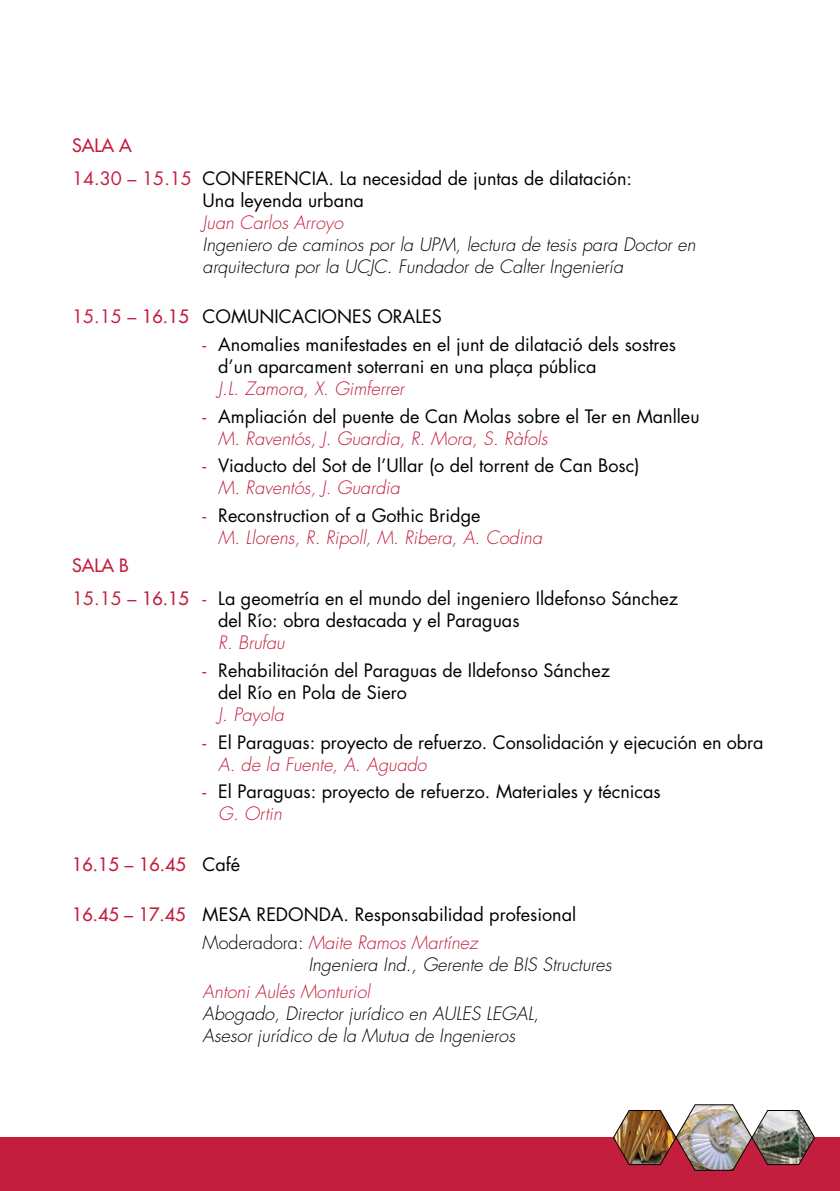
<style>
.page{position:relative;width:840px;height:1191px;background:#fff}
.page>*{position:absolute;margin:0;border:0;box-sizing:border-box;transform-origin:0 0}
.t1{font:18px/22px "Futura";color:#000}
.t2{font:italic 300 18px/22px "Futura";color:#000}
.t3{font:italic 300 18px/22px "Futura";color:#c31e3d}
.t4{font:18px "Futura";color:#c31e3d}
.s1{color:#c31e3d}
.s2{font-weight:300;font-style:italic;color:#c31e3d}
.s3{font-weight:400;font-style:normal}
.s4{font-weight:400;font-style:normal;color:#000}
.s5{font-style:inherit}
.s6{color:#000}
.s7{font-weight:300}
</style>
<div class="page">
<div style="left:0;top:1137px;width:839px;height:54px;background:#c31e3d"></div>
<img style="left:613px;top:1104px;width:201px;height:66px">
<p class="t1" style="left:72px;top:128px;width:561px;line-height:33.4px"><span class="s1">SALA A<br></span><span class="s1">14.30 – 15.15</span> CONFERENCIA. La necesidad de juntas de dilatación:</p>
<p class="t1" style="left:202px;top:189px;width:163px">Una leyenda urbana</p>
<p class="t3" style="left:202px;top:212px;width:142px">Juan Carlos Arroyo</p>
<p class="t2" style="left:202px;top:234px;width:494px">Ingeniero de caminos por la UPM, lectura de tesis para Doctor en arquitectura por la UCJC. Fundador de Calter Ingeniería</p>
<p class="t1" style="left:72px;top:305px;width:371px"><span class="s1">15.15 –</span> <span class="s1">16.15</span> COMUNICACIONES ORALES</p>
<p class="t1" style="left:218px;top:333px;width:459px;text-indent:-16px"><span class="s1">-</span> Anomalies manifestades en el junt de dilatació dels sostres d’un aparcament soterrani en una plaça pública</p>
<p class="t3" style="left:218px;top:378px;width:187px">J.L. Zamora, X. Gimferrer</p>
<p class="t1" style="left:218px;top:405px;width:482px;text-indent:-16px"><span class="s1">-</span> Ampliación del puente de Can Molas sobre el Ter en Manlleu<br><span class="s2">M. Raventós, J. Guardia, R. Mora, S. Ràfols</span></p>
<p class="t1" style="left:218px;top:454px;width:422px;text-indent:-16px"><span class="s1">-</span> Viaducto del Sot de l’Ullar (o del torrent de Can Bosc)<br><span class="s2">M. Raventós, J. Guardia</span></p>
<p class="t3" style="left:218px;top:505px;width:325px;text-indent:-16px"><span class="s3">-</span> <span class="s4">Reconstruction of a Gothic Bridge<br></span>M. Llorens, R. Ripoll, M. Ribera, A. Codina</p>
<p class="t1" style="left:72px;top:548px;width:607px;line-height:33.4px"><span class="s1">SALA B<br></span><span class="s1">15.15 –</span> <span class="s1">16.15</span> <span class="s1">-</span> La geometría en el mundo del ingeniero Ildefonso Sánchez</p>
<p class="t1" style="left:218px;top:609px;width:302px">del Río: obra destacada y el Paraguas</p>
<p class="t3" style="left:218px;top:632px;width:68px">R. Brufau</p>
<p class="t1" style="left:218px;top:659px;width:393px;text-indent:-16px"><span class="s1">-</span> Rehabilitación del Paraguas de Ildefonso Sánchez del Río en Pola de Siero</p>
<p class="t3" style="left:218px;top:703px;width:67px">J. Payola</p>
<p class="t1" style="left:218px;top:730px;width:546px;text-indent:-16px"><span class="s1">-</span> El Paraguas: proyecto de refuerzo. Consolidación y ejecución en obra<br><span class="s2">A. de la Fuente, A. Aguado</span></p>
<p class="t1" style="left:218px;top:780px;width:444px;text-indent:-16px"><span class="s1">-</span> El Paraguas: proyecto de refuerzo. Materiales y técnicas<br><span class="s2">G. Ortin</span></p>
<p class="t4" style="left:72px;top:852px;width:169px">16.15 <span class="s5">–</span> 16.45 <span class="s6">Café</span></p>
<p class="t1" style="left:202px;top:900px;width:375px;line-height:27.6px;text-indent:-130px"><span class="s1">16.45</span> <span class="s1">–</span> <span class="s1">17.45</span> MESA REDONDA. Responsabilidad profesional<br><span class="s7">Moderadora:</span> <span class="s2">Maite Ramos Martínez</span></p>
<p class="t2" style="left:308px;top:953px;width:304px">Ingeniera Ind., Gerente de BIS Structures</p>
<p class="t3" style="left:202px;top:981px;width:169px">Antoni Aulés Monturiol</p>
<p class="t2" style="left:202px;top:1003px;width:338px">Abogado, Director jurídico en AULES LEGAL,<br>Asesor jurídico de la Mutua de Ingenieros</p>
</div>
